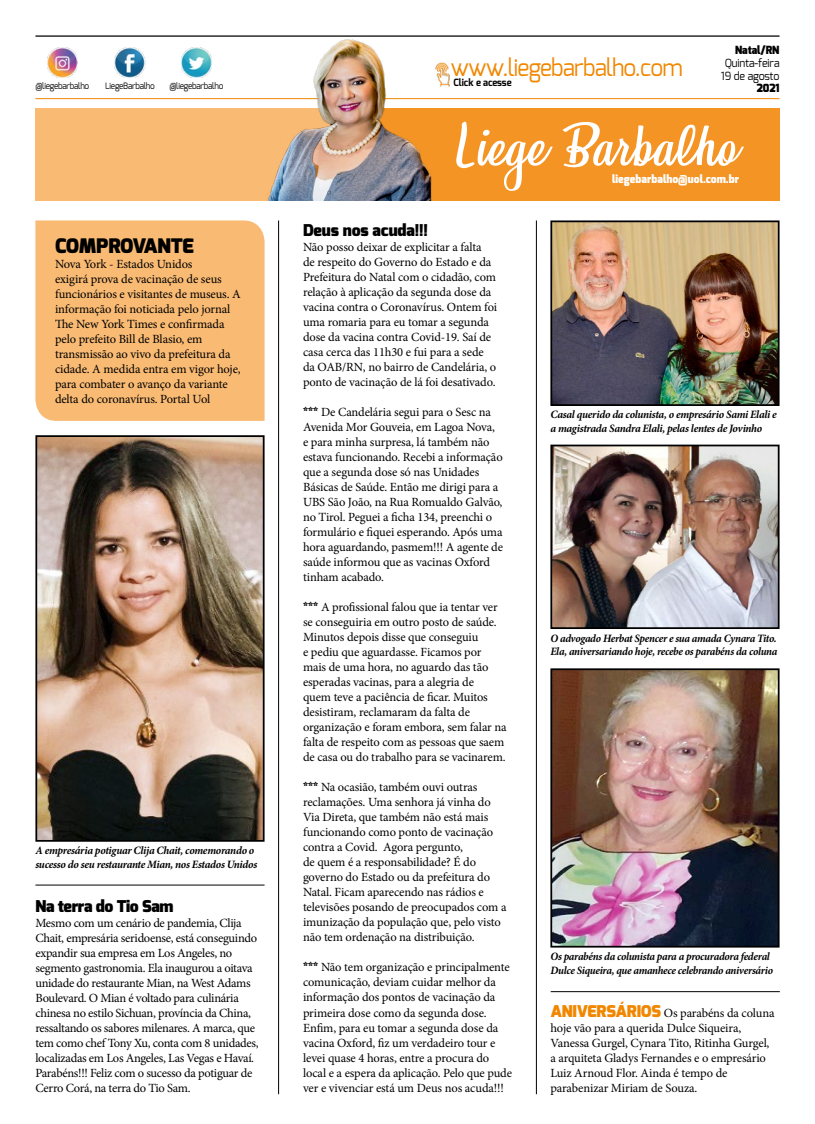
<style>
.page{position:relative;width:815px;height:1124px;background:#fff}
.page>*{position:absolute;margin:0;border:0;box-sizing:border-box;transform-origin:0 0}
.t1{font:51.25px "Honeymoon Personal Use";color:#fff}
.t2{font:23.88px "Exo";letter-spacing:-.03em;color:#f18700;scale:.95 1}
.t3{font:900 20px "Exo";letter-spacing:-.025em;color:#000}
.t4{font:900 16.25px "Exo";letter-spacing:-.025em;color:#000}
.t5{font:12.5px/15px "Minion Pro";letter-spacing:-.01em;color:#000}
.t6{font:italic 700 11.25px/13.5px "Minion Pro";letter-spacing:-.03em;color:#000;scale:.96 1}
.t7{font:italic 700 11.25px/13.5px "Minion Pro";letter-spacing:-.03em;color:#000}
.t8{font:900 11.25px "Exo";color:#fff;scale:.95 1}
.t9{font:11.25px/12.5px "Exo";letter-spacing:-.01em;color:#000;text-align:center;scale:.95 1}
.t10{font:900 11.25px "Exo";letter-spacing:-.01em;color:#000;scale:.95 1}
.t11{font:700 10px "Exo";letter-spacing:-.01em;color:#000;scale:.95 1}
.t12{font:8.75px "Exo";letter-spacing:-.03em;color:#000;scale:.95 1}
.s1{font-family:"Exo";font-weight:900}
.s2{font-family:"Exo";font-weight:900;font-size:16.25px;color:#f18700}
</style>
<div class="page">
<hr style="left:35px;top:35px;width:745px;height:2px;background:#000">
<hr style="left:35px;top:98px;width:745px;height:1px;background:#f18700">
<img style="left:47px;top:47px;width:31px;height:30px">
<img style="left:114px;top:47px;width:31px;height:30px">
<img style="left:181px;top:47px;width:31px;height:30px">
<div style="left:35px;top:108px;width:745px;height:93px;background:#f9ba73"></div>
<div style="left:331px;top:108px;width:449px;height:93px;background:#f49425"></div>
<img style="left:242px;top:35px;width:235px;height:166px">
<hr style="left:278px;top:220px;width:1px;height:873px;background:#000">
<hr style="left:536px;top:220px;width:1px;height:873px;background:#000">
<hr style="left:551px;top:991px;width:229px;height:1px;background:#000">
<img style="left:553px;top:223px;width:224px;height:180px">
<div style="left:550px;top:220px;width:230px;height:186px;border:2px solid #000"></div>
<img style="left:553px;top:671px;width:224px;height:273px">
<div style="left:550px;top:668px;width:230px;height:279px;border:2px solid #000"></div>
<img style="left:553px;top:447px;width:224px;height:179px">
<div style="left:550px;top:444px;width:230px;height:185px;border:2px solid #000"></div>
<div style="left:35px;top:220px;width:230px;height:201px;background:#f9ba73"></div>
<hr style="left:35px;top:884px;width:230px;height:1px;background:#000">
<img style="left:38px;top:438px;width:224px;height:400px">
<div style="left:35px;top:435px;width:230px;height:406px;border:2px solid #000"></div>
<img style="left:429px;top:61px;width:27px;height:26px">
<p class="t12" style="left:35px;top:80px;width:58px">@liegebarbalho</p>
<p class="t12" style="left:105px;top:80px;width:54px">LiegeBarbalho</p>
<p class="t12" style="left:169px;top:80px;width:58px">@liegebarbalho</p>
<h3 class="t3" style="left:55px;top:233px;width:140px">COMPROVANTE</h3>
<p class="t5" style="left:55px;top:256px;width:187px">Nova York - Estados Unidos<br>exigirá prova de vacinação de seus funcionários e visitantes de museus. A informação foi noticiada pelo jornal The New York Times e confirmada pelo prefeito Bill de Blasio, em transmissão ao vivo da prefeitura da cidade. A medida entra em vigor hoje, para combater o avanço da variante delta do coronavírus. Portal Uol</p>
<p class="t7" style="left:35px;top:843px;width:223px">A empresária potiguar Clija Chait, comemorando o sucesso do seu restaurante Mian, nos Estados Unidos</p>
<h3 class="t4" style="left:35px;top:895px;width:140px">Na terra do Tio Sam</h3>
<p class="t5" style="left:35px;top:915px;width:225px">Mesmo com um cenário de pandemia, Clija Chait, empresária seridoense, está conseguindo expandir sua empresa em Los Angeles, no segmento gastronomia. Ela inaugurou a oitava unidade do restaurante Mian, na West Adams Boulevard. O Mian é voltado para culinária chinesa no estilo Sichuan, província da China, ressaltando os sabores milenares. A marca, que tem como chef Tony Xu, conta com 8 unidades, localizadas em Los Angeles, Las Vegas e Havaí.<br>Parabéns!!! Feliz com o sucesso da potiguar de Cerro Corá, na terra do Tio Sam.</p>
<p class="t10" style="left:735px;top:43px;width:48px">Natal/RN</p>
<p class="t9" style="left:721px;top:57px;width:63px">Quinta-feira<br>19 de agosto</p>
<p class="t10" style="left:757px;top:81px;width:26px">2021</p>
<h2 class="t2" style="left:451px;top:52px;width:246px">www.liegebarbalho.com</h2>
<p class="t11" style="left:454px;top:76px;width:63px">Click e acesse</p>
<h1 class="t1" style="left:458px;top:117px;width:281px">Liege Barbalho</h1>
<p class="t8" style="left:612px;top:171px;width:135px">liegebarbalho@uol.com.br</p>
<h3 class="t4" style="left:303px;top:220px;width:126px">Deus nos acuda!!!</h3>
<p class="t5" style="left:303px;top:239px;width:196px">Não posso deixar de explicitar a falta<br>de respeito do Governo do Estado e da Prefeitura do Natal com o cidadão, com relação à aplicação da segunda dose da vacina contra o Coronavírus. Ontem foi uma romaria para eu tomar a segunda dose da vacina contra Covid-19. Saí de casa cerca das 11h30 e fui para a sede da OAB/RN, no bairro de Candelária, o ponto de vacinação de lá foi desativado.</p>
<p class="t5" style="left:303px;top:404px;width:202px"><span class="s1">***</span> De Candelária segui para o Sesc na Avenida Mor Gouveia, em Lagoa Nova, e para minha surpresa, lá também não estava funcionando. Recebi a informação que a segunda dose só nas Unidades Básicas de Saúde. Então me dirigi para a UBS São João, na Rua Romualdo Galvão, no Tirol. Peguei a ficha 134, preenchi o formulário e fiquei esperando. Após uma hora aguardando, pasmem!!! A agente de saúde informou que as vacinas Oxford tinham acabado.</p>
<p class="t5" style="left:303px;top:599px;width:205px"><span class="s1">***</span> A profissional falou que ia tentar ver se conseguiria em outro posto de saúde.<br>Minutos depois disse que conseguiu<br>e pediu que aguardasse. Ficamos por mais de uma hora, no aguardo das tão esperadas vacinas, para a alegria de<br>quem teve a paciência de ficar. Muitos desistiram, reclamaram da falta de organização e foram embora, sem falar na falta de respeito com as pessoas que saem de casa ou do trabalho para se vacinarem.</p>
<p class="t5" style="left:303px;top:779px;width:205px"><span class="s1">***</span> Na ocasião, também ouvi outras reclamações. Uma senhora já vinha do Via Direta, que também não está mais funcionando como ponto de vacinação contra a Covid. Agora pergunto,<br>de quem é a responsabilidade? É do governo do Estado ou da prefeitura do Natal. Ficam aparecendo nas rádios e televisões posando de preocupados com a imunização da população que, pelo visto não tem ordenação na distribuição.</p>
<p class="t5" style="left:303px;top:959px;width:210px"><span class="s1">***</span> Não tem organização e principalmente comunicação, deviam cuidar melhor da informação dos pontos de vacinação da primeira dose como da segunda dose.<br>Enfim, para eu tomar a segunda dose da vacina Oxford, fiz um verdadeiro tour e levei quase 4 horas, entre a procura do local e a espera da aplicação. Pelo que pude ver e vivenciar está um Deus nos acuda!!!</p>
<p class="t7" style="left:550px;top:407px;width:228px">Casal querido da colunista, o empresário Sami Elali e a magistrada Sandra Elali, pelas lentes de Jovinho</p>
<p class="t6" style="left:550px;top:631px;width:238px">O advogado Herbat Spencer e sua amada Cynara Tito.<br>Ela, aniversariando hoje, recebe os parabéns da coluna</p>
<p class="t6" style="left:550px;top:949px;width:234px">Os parabéns da colunista para a procuradora federal<br>Dulce Siqueira, que amanhece celebrando aniversário</p>
<p class="t5" style="left:550px;top:1004px;width:226px"><span class="s2">ANIVERSÁRIOS</span> Os parabéns da coluna hoje vão para a querida Dulce Siqueira, Vanessa Gurgel, Cynara Tito, Ritinha Gurgel, a arquiteta Gladys Fernandes e o empresário Luiz Arnoud Flor. Ainda é tempo de parabenizar Miriam de Souza.</p>
</div>
